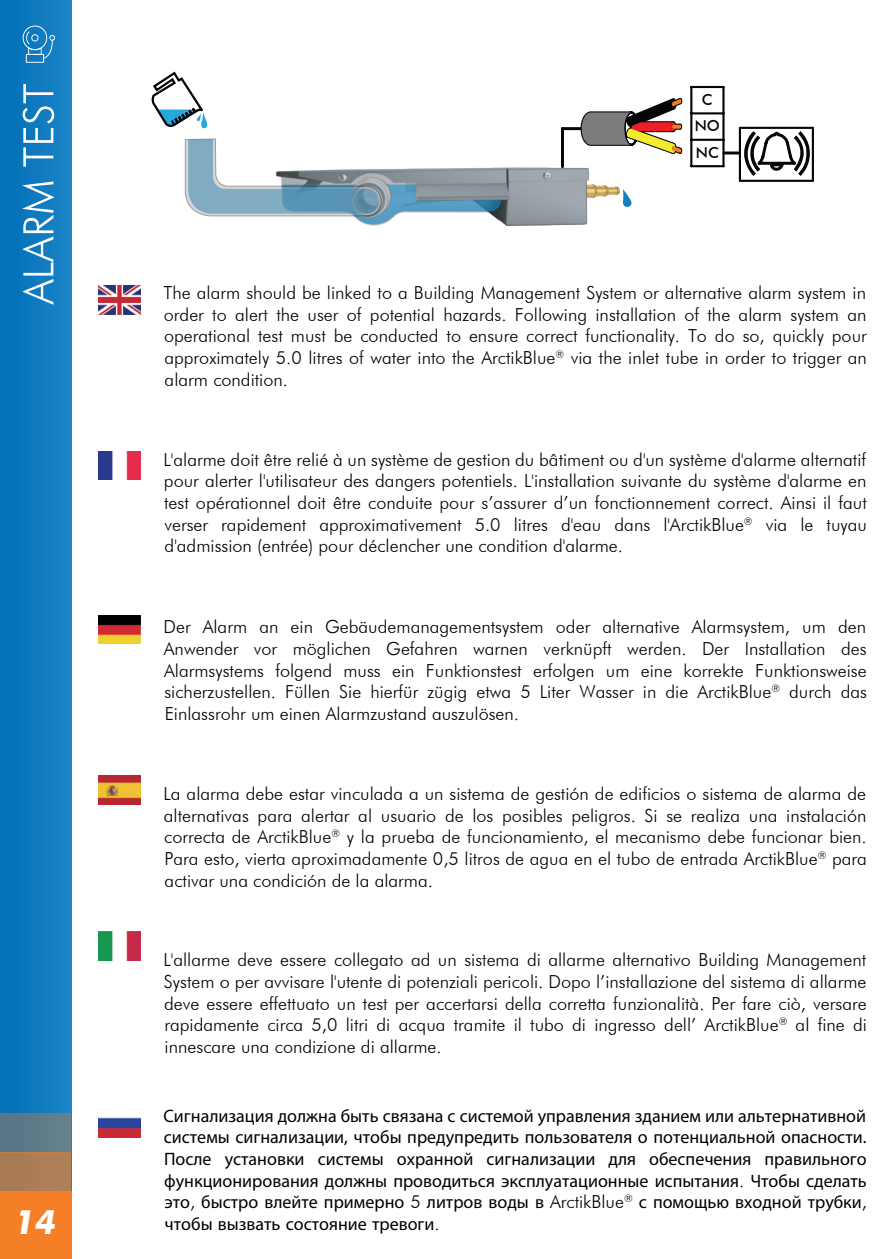
<style>
.page{position:relative;width:893px;height:1259px;background:#fff}
.page>*{position:absolute;margin:0;border:0;box-sizing:border-box;transform-origin:0 0}
.t1{font:italic 700 33.6px "Futura BT";color:#fff}
.t2{font:300 18px/21.6px "Futura BT";color:#000001;text-align:justify}
.t3{font:18px/21.6px "Myriad Pro";color:#000001;text-align:justify}
.t4{font:500 15px "Futura BT";color:#040506}
.s1{font-family:"Futura BT";font-weight:300}
</style>
<div class="page">
<img style="left:98px;top:451px;width:43px;height:28px">
<img style="left:98px;top:286px;width:43px;height:28px">
<img style="left:98px;top:615px;width:43px;height:29px">
<img style="left:98px;top:932px;width:43px;height:28px">
<img style="left:98px;top:776px;width:43px;height:28px">
<img style="left:98px;top:1117px;width:43px;height:20px">
<div style="left:0;top:0;width:71px;height:1259px;background:#0f79be"></div>
<div style="left:0;top:1191px;width:71px;height:68px;background:#f47f27"></div>
<div style="left:0;top:1152px;width:71px;height:39px;background:#ac7d56"></div>
<div style="left:0;top:1113px;width:71px;height:39px;background:#5e7b89"></div>
<svg style="left:22px;top:181px;width:33px;height:124px"></svg>
<svg style="left:23px;top:84px;width:31px;height:83px"></svg>
<svg style="left:26px;top:54px;width:18px;height:9px"></svg>
<svg style="left:23px;top:26px;width:32px;height:33px"></svg>
<img style="left:365px;top:127px;width:267px;height:99px">
<svg style="left:623px;top:189px;width:8px;height:18px"></svg>
<svg style="left:151px;top:71px;width:350px;height:153px"></svg>
<hr style="left:691px;top:112px;width:32px;height:2px;background:#040506">
<hr style="left:691px;top:139px;width:32px;height:2px;background:#040506">
<hr style="left:690px;top:113px;width:2px;height:27px;background:#040506">
<hr style="left:690px;top:140px;width:2px;height:26px;background:#040506">
<hr style="left:690px;top:87px;width:2px;height:26px;background:#040506">
<hr style="left:722px;top:140px;width:2px;height:26px;background:#040506">
<hr style="left:722px;top:87px;width:2px;height:26px;background:#040506">
<hr style="left:722px;top:113px;width:2px;height:27px;background:#040506">
<hr style="left:691px;top:165px;width:32px;height:2px;background:#040506">
<hr style="left:691px;top:86px;width:32px;height:2px;background:#040506">
<hr style="left:724px;top:151px;width:15px;height:3px;background:#040506">
<hr style="left:561px;top:129px;width:3px;height:38px;background:#040506">
<hr style="left:562px;top:127px;width:20px;height:3px;background:#040506">
<hr style="left:812px;top:128px;width:2px;height:53px;background:#040506">
<hr style="left:740px;top:180px;width:73px;height:2px;background:#040506">
<hr style="left:739px;top:128px;width:2px;height:53px;background:#040506">
<hr style="left:740px;top:127px;width:73px;height:2px;background:#040506">
<svg style="left:580px;top:97px;width:103px;height:59px"></svg>
<svg style="left:744px;top:131px;width:66px;height:45px"></svg>
<p class="t4" style="left:702px;top:90px;width:12px">C</p>
<p class="t4" style="left:695px;top:117px;width:27px">NO</p>
<p class="t4" style="left:696px;top:144px;width:24px">NC</p>
<p class="t2" style="left:164px;top:282px;width:705px">The alarm should be linked to a Building Management System or alternative alarm system in order to alert the user of potential hazards. Following installation of the alarm system an operational test must be conducted to ensure correct functionality. To do so, quickly pour approximately 5.0 litres of water into the ArctikBlue<sup>®</sup> via the inlet tube in order to trigger an alarm condition.</p>
<p class="t2" style="left:164px;top:448px;width:705px">L'alarme doit être relié à un système de gestion du bâtiment ou d'un système d'alarme alternatif pour alerter l'utilisateur des dangers potentiels. L'installation suivante du système d'alarme en test opérationnel doit être conduite pour s’assurer d’un fonctionnement correct. Ainsi il faut verser rapidement approximativement 5.0 litres d'eau dans l'ArctikBlue<sup>®</sup> via le tuyau d'admission (entrée) pour déclencher une condition d'alarme.</p>
<p class="t2" style="left:163px;top:616px;width:705px">Der Alarm an ein Gebäudemanagementsystem oder alternative Alarmsystem, um den Anwender vor möglichen Gefahren warnen verknüpft werden. Der Installation des Alarmsystems folgend muss ein Funktionstest erfolgen um eine korrekte Funktionsweise sicherzustellen. Füllen Sie hierfür zügig etwa 5 Liter Wasser in die ArctikBlue<sup>®</sup> durch das Einlassrohr um einen Alarmzustand auszulösen.</p>
<p class="t2" style="left:164px;top:783px;width:705px">La alarma debe estar vinculada a un sistema de gestión de edificios o sistema de alarma de alternativas para alertar al usuario de los posibles peligros. Si se realiza una instalación correcta de ArctikBlue<sup>®</sup> y la prueba de funcionamiento, el mecanismo debe funcionar bien.<br>Para esto, vierta aproximadamente 0,5 litros de agua en el tubo de entrada ArctikBlue<sup>®</sup> para activar una condición de la alarma.</p>
<p class="t2" style="left:163px;top:949px;width:705px">L'allarme deve essere collegato ad un sistema di allarme alternativo Building Management System o per avvisare l'utente di potenziali pericoli. Dopo l’installazione del sistema di allarme deve essere effettuato un test per accertarsi della corretta funzionalità. Per fare ciò, versare rapidamente circa 5,0 litri di acqua tramite il tubo di ingresso dell’ ArctikBlue<sup>®</sup> al fine di innescare una condizione di allarme.</p>
<p class="t3" style="left:163px;top:1104px;width:705px">Сигнализация должна быть связана с системой управления зданием или альтернативной системы сигнализации, чтобы предупредить пользователя о потенциальной опасности.<br>После установки системы охранной сигнализации для обеспечения правильного функционирования должны проводиться эксплуатационные испытания<span class="s1">.</span> Чтобы сделать это<span class="s1">,</span> быстро влейте примерно <span class="s1">5</span> литров воды в <span class="s1">ArctikBlue</span><sup>®</sup> с помощью входной трубки<span class="s1">,</span></p>
<h1 class="t1" style="left:15px;top:1201px;width:43px">14</h1>
<p class="t3" style="left:165px;top:1212px;width:277px">чтобы вызвать состояние тревоги<span class="s1">.</span></p>
</div>
